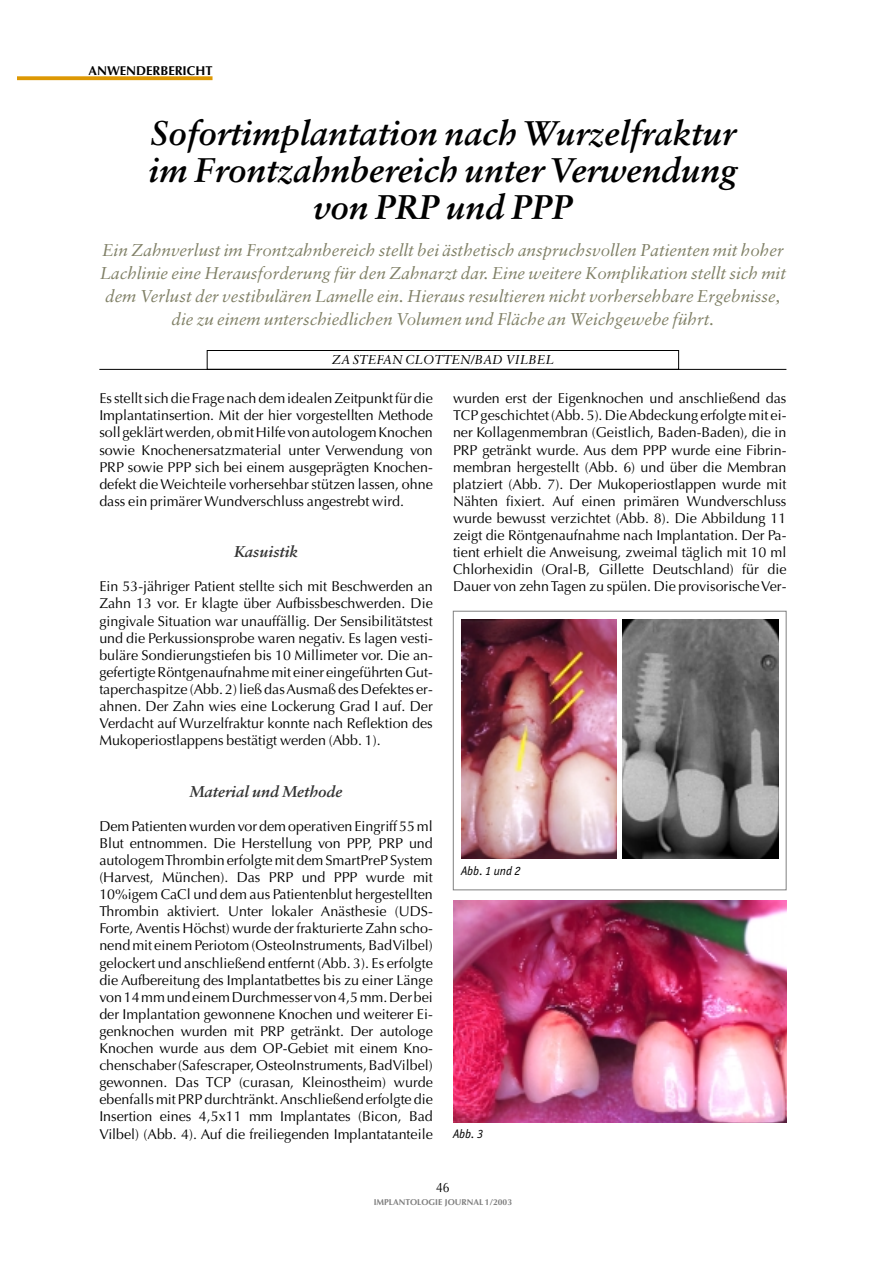
<style>
.page{position:relative;width:893px;height:1263px;background:#fff}
.page>*{position:absolute;margin:0;border:0;box-sizing:border-box;transform-origin:0 0}
.t1{font:italic 700 34.2px/37px "Sabon";color:#000;text-align:center}
.t2{font:italic 17.1px/22.8px "Sabon";color:#808066;text-align:center}
.t3{font:italic 700 15.6px "Sabon";color:#333}
.t4{font:14.25px/17.1px "Optima";color:#000;text-align:justify}
.t5{font:13.5px "Optima";color:#000;scale:.9 1}
.t6{font:italic 12.9px "Sabon";color:#000}
.t7{font:700 12.9px "Optima";color:#000}
.t8{font:italic 12.9px "Officina Sans";color:#000}
.t9{font:700 8.55px "Optima";color:#808080}
</style>
<div class="page">
<svg style="left:17px;top:76px;width:195px;height:4px"></svg>
<hr style="left:99px;top:369px;width:687px;height:1px;background:#000">
<div style="left:207px;top:350px;width:472px;height:20px;border:1px solid #000"></div>
<img style="left:453px;top:901px;width:333px;height:222px">
<div style="left:453px;top:611px;width:333px;height:279px;border:1px solid #808080"></div>
<img style="left:461px;top:619px;width:155px;height:240px">
<img style="left:622px;top:619px;width:156px;height:240px">
<p class="t7" style="left:88px;top:65px;width:125px">ANWENDERBERICHT</p>
<h1 class="t1" style="left:148px;top:118px;width:590px">Sofortimplantation nach Wurzelfraktur im Frontzahnbereich unter Verwendung von PRP und PPP</h1>
<p class="t2" style="left:100px;top:241px;width:687px">Ein Zahnverlust im Frontzahnbereich stellt bei ästhetisch anspruchsvollen Patienten mit hoher Lachlinie eine Herausforderung für den Zahnarzt dar. Eine weitere Komplikation stellt sich mit dem Verlust der vestibulären Lamelle ein. Hieraus resultieren nicht vorhersehbare Ergebnisse, die zu einem unterschiedlichen Volumen und Fläche an Weichgewebe führt.</p>
<p class="t6" style="left:332px;top:354px;width:223px">ZA STEFAN CLOTTEN/BAD VILBEL</p>
<p class="t4" style="left:99px;top:391px;width:335px">Es stellt sich die Frage nach dem idealen Zeitpunkt für die Implantatinsertion. Mit der hier vorgestellten Methode soll geklärt werden, ob mit Hilfe von autologem Knochen sowie Knochenersatzmaterial unter Verwendung von PRP sowie PPP sich bei einem ausgeprägten Knochen&shy;defekt die Weichteile vorhersehbar stützen lassen, ohne dass ein primärer Wundverschluss angestrebt wird.</p>
<p class="t3" style="left:234px;top:545px;width:65px">Kasuistik</p>
<p class="t4" style="left:99px;top:579px;width:335px">Ein 53-jähriger Patient stellte sich mit Beschwerden an Zahn 13 vor. Er klagte über Aufbissbeschwerden. Die gingivale Situation war unauffällig. Der Sensibilitätstest und die Perkussionsprobe waren negativ. Es lagen vesti&shy;buläre Sondierungstiefen bis 10 Millimeter vor. Die an&shy;gefertigte Röntgenaufnahme mit einer eingeführten Gut&shy;taperchaspitze (Abb. 2) ließ das Ausmaß des Defektes er&shy;ahnen. Der Zahn wies eine Lockerung Grad I auf. Der Verdacht auf Wurzelfraktur konnte nach Reflektion des Mukoperiostlappens bestätigt werden (Abb. 1).</p>
<p class="t3" style="left:190px;top:785px;width:154px">Material und Methode</p>
<p class="t4" style="left:99px;top:819px;width:335px">Dem Patienten wurden vor dem operativen Eingriff 55 ml Blut entnommen. Die Herstellung von PPP, PRP und autologem Thrombin erfolgte mit dem SmartPreP System (Harvest, München). Das PRP und PPP wurde mit 10%igem CaCl und dem aus Patientenblut hergestellten Thrombin aktiviert. Unter lokaler Anästhesie (UDS-Forte, Aventis Höchst) wurde der frakturierte Zahn scho&shy;nend mit einem Periotom (OsteoInstruments, Bad Vilbel) gelockert und anschließend entfernt (Abb. 3). Es erfolgte die Aufbereitung des Implantatbettes bis zu einer Länge von 14 mm und einem Durchmesser von 4,5 mm. Der bei der Implantation gewonnene Knochen und weiterer Ei&shy;genknochen wurden mit PRP getränkt. Der autologe Knochen wurde aus dem OP-Gebiet mit einem Kno&shy;chenschaber (Safescraper, OsteoInstruments, Bad Vilbel) gewonnen. Das TCP (curasan, Kleinostheim) wurde ebenfalls mit PRP durchtränkt. Anschließend erfolgte die Insertion eines 4,5x11 mm Implantates (Bicon, Bad Vilbel) (Abb. 4). Auf die freiliegenden Implantatanteile</p>
<p class="t4" style="left:453px;top:391px;width:335px">wurden erst der Eigenknochen und anschließend das TCP geschichtet (Abb. 5). Die Abdeckung erfolgte mit ei&shy;ner Kollagenmembran (Geistlich, Baden-Baden), die in PRP getränkt wurde. Aus dem PPP wurde eine Fibrin&shy;membran hergestellt (Abb. 6) und über die Membran platziert (Abb. 7). Der Mukoperiostlappen wurde mit Nähten fixiert. Auf einen primären Wundverschluss wurde bewusst verzichtet (Abb. 8). Die Abbildung 11 zeigt die Röntgenaufnahme nach Implantation. Der Pa&shy;tient erhielt die Anweisung, zweimal täglich mit 10 ml Chlorhexidin (Oral-B, Gillette Deutschland) für die Dauer von zehn Tagen zu spülen. Die provisorische Ver-</p>
<p class="t8" style="left:461px;top:865px;width:61px">Abb. 1 und 2</p>
<p class="t8" style="left:453px;top:1129px;width:32px">Abb. 3</p>
<p class="t5" style="left:436px;top:1182px;width:17px">46</p>
<p class="t9" style="left:374px;top:1198px;width:140px">IMPLANTOLOGIE JOURNAL 1/2003</p>
</div>
